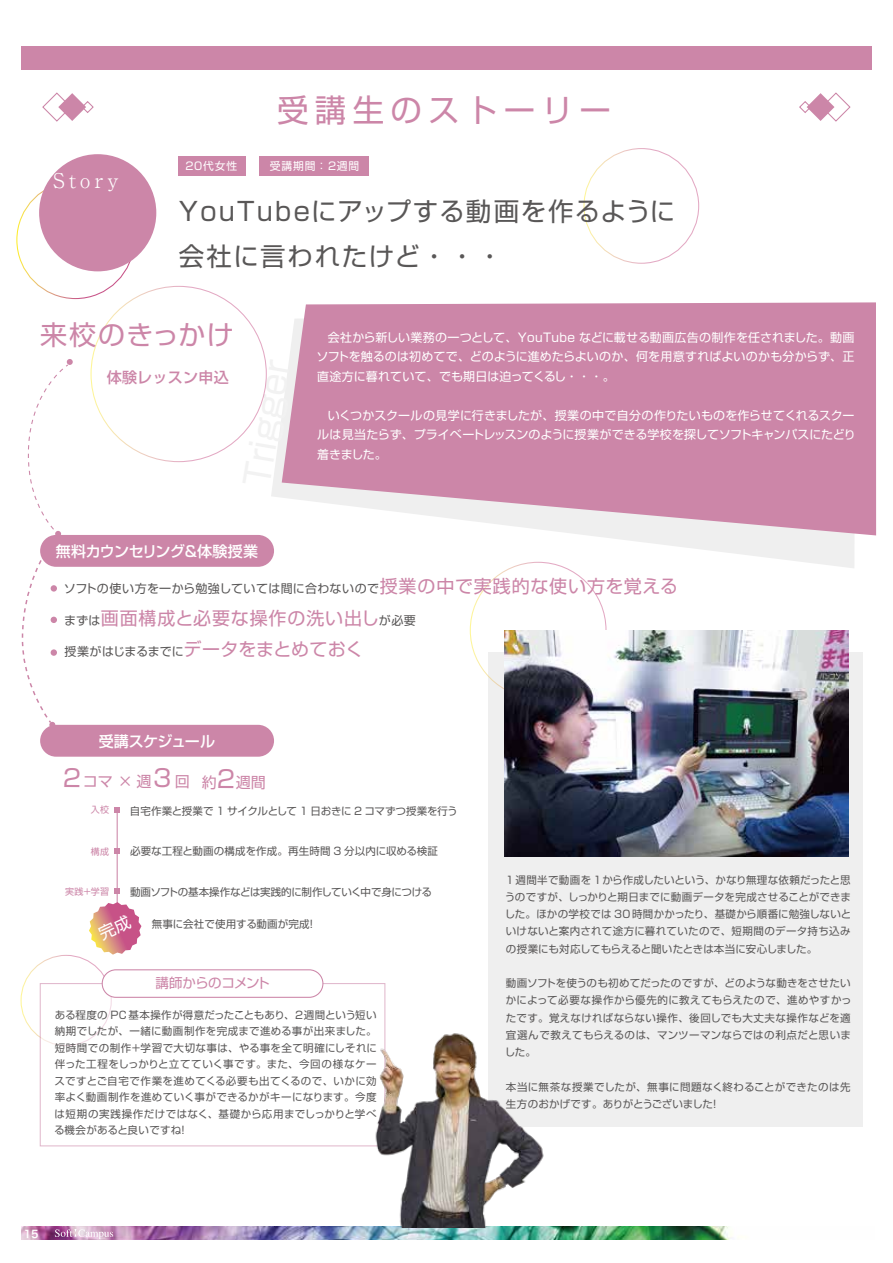
<style>
.page{position:relative;width:893px;height:1263px;background:#fff}
.page>*{position:absolute;margin:0;border:0;box-sizing:border-box;transform-origin:0 0}
.t1{font:31.5px "Shin Go Pro";letter-spacing:.2em;color:#cc86a8}
.t2{font:27px "Shin Go Pro";letter-spacing:.05em;color:#cc86a8}
.t3{font:25.5px/45px "Shin Go Pro";letter-spacing:.06em;color:#595757}
.t4{font:300 20.25px "Ryumin Pro";letter-spacing:.2em;color:#fff}
.t5{font:18px "Shin Go Pro";letter-spacing:.05em;color:#cc86a8}
.t6{font:500 15px "Shin Go Pro";letter-spacing:-.025em;color:#fff}
.t7{font:15px "Shin Go Pro";color:#cc86a8}
.t8{font:500 15px "Shin Go Pro";letter-spacing:.02em;color:#cc86a8}
.t9{font:13.5px "Shin Go Pro";letter-spacing:-.045em;color:#cc86a8}
.t10{font:12px/19.5px "Shin Go Pro";color:#fff;text-align:justify}
.t11{font:12px "Shin Go Pro";letter-spacing:.02em;color:#595757}
.t12{font:12px "Shin Go Pro";color:#595757}
.t13{font:10.8px "Shin Go Pro";letter-spacing:.075em;color:#fff}
.t14{font:10.5px/17.2px "Shin Go Pro";letter-spacing:.01em;color:#595757;text-align:justify}
.t15{font:10.5px "Shin Go Pro";letter-spacing:-.01em;color:#595757}
.t16{font:10.5px "Shin Go Pro";letter-spacing:-.035em;color:#595757}
.t17{font:10.5px "Hira Kaku Pro N W6";color:#fff}
.t18{font:9px "Shin Go Pro";letter-spacing:.015em;color:#cc86a8}
.s1{font-size:18px;color:#cc86a8}
.s2{font-size:12px;color:#595757}
.s3{font-size:24px}
</style>
<div class="page">
<img style="left:21px;top:1227px;width:711px;height:12px">
<svg style="left:55px;top:1229px;width:58px;height:10px"></svg>
<div style="left:21px;top:47px;width:851px;height:23px;background:#cc86a8"></div>
<svg style="left:42px;top:92px;width:52px;height:30px"></svg>
<svg style="left:799px;top:92px;width:52px;height:30px"></svg>
<div style="left:489px;top:652px;width:374px;height:474px;background:#efefef"></div>
<svg style="left:271px;top:418px;width:583px;height:150px"></svg>
<svg style="left:282px;top:302px;width:594px;height:233px;fill:#cc86a8"></svg>
<div style="left:178px;top:156px;width:68px;height:19px;background:#cc86a8"></div>
<div style="left:259px;top:156px;width:109px;height:19px;background:#cc86a8"></div>
<div style="left:39px;top:154px;width:117px;height:117px;background:#cc86a8;border-radius:50%"></div>
<div style="left:40px;top:535px;width:234px;height:32px;background:#cc86a8;border-radius:16px"></div>
<div style="left:40px;top:725px;width:234px;height:32px;background:#cc86a8;border-radius:16px"></div>
<svg style="left:115px;top:807px;width:5px;height:5px"></svg>
<svg style="left:115px;top:848px;width:5px;height:5px"></svg>
<svg style="left:115px;top:889px;width:5px;height:5px"></svg>
<hr style="left:117px;top:810px;width:1px;height:113px;background:#cc86a8">
<svg style="left:22px;top:359px;width:51px;height:369px"></svg>
<div style="left:102px;top:969px;width:221px;height:29px;border:1px solid #cc86a8;border-radius:14px"></div>
<img style="left:504px;top:631px;width:344px;height:225px">
<img style="left:365px;top:1028px;width:182px;height:200px">
<svg style="left:89px;top:902px;width:52px;height:53px"></svg>
<h3 class="t4" style="left:54px;top:164px;width:67px">Story</h3>
<h1 class="t1" style="left:277px;top:84px;width:335px">受講生のストーリー</h1>
<p class="t13" style="left:184px;top:157px;width:177px">２0代女性　　 受講期間：２週間</p>
<h3 class="t3" style="left:179px;top:186px;width:498px">YouTubeにアップする動画を作るように会社に言われたけど・・・</h3>
<h2 class="t2" style="left:40px;top:312px;width:195px">来校のきっかけ</h2>
<h3 class="t8" style="left:107px;top:365px;width:123px">体験レッスン申込</h3>
<h3 class="t6" style="left:56px;top:539px;width:204px">無料カウンセリング＆体験授業</h3>
<p class="t10" style="left:317px;top:326px;width:539px;text-indent:11px">会社から新しい業務の一つとして、YouTube などに載せる動画広告の制作を任されました。動画ソフトを触るのは初めてで、どのように進めたらよいのか、何を用意すればよいのかも分からず、正直途方に暮れていて、でも期日は迫ってくるし・・・。</p>
<p class="t10" style="left:317px;top:404px;width:540px;text-indent:10px">いくつかスクールの見学に行きましたが、授業の中で自分の作りたいものを作らせてくれるスクールは見当たらず、プライベートレッスンのように授業ができる学校を探してソフトキャンパスにたどり着きました。</p>
<p class="t11" style="left:64px;top:579px;width:615px">ソフトの使い方を一から勉強していては間に合わないので<span class="s1">授業の中で実践的な使い方を覚える</span></p>
<h3 class="t5" style="left:64px;top:603px;width:353px"><span class="s2">まずは</span>画面構成と必要な操作の洗い出し<span class="s2">が必要</span></h3>
<p class="t12" style="left:65px;top:642px;width:300px">授業がはじまるまでに<span class="s1">データをまとめておく</span></p>
<h3 class="t6" style="left:99px;top:729px;width:118px">受講スケジュール</h3>
<h3 class="t7" style="left:63px;top:769px;width:205px"><span class="s3">2</span>コマ × 週<span class="s3">3</span> 回 約<span class="s3">2</span>週間</h3>
<p class="t15" style="left:130px;top:802px;width:329px">自宅作業と授業で 1 サイクルとして 1 日おきに 2 コマずつ授業を行う</p>
<p class="t14" style="left:130px;top:841px;width:309px">必要な工程と動画の構成を作成。再生時間 3 分以内に収める検証</p>
<p class="t16" style="left:130px;top:883px;width:304px">動画ソフトの基本操作などは実践的に制作していく中で身につける</p>
<p class="t14" style="left:505px;top:870px;width:348px">1週間半で動画を 1から作成したいという、かなり無理な依頼だったと思うのですが、しっかりと期日までに動画データを完成させることができました。ほかの学校では 30時間かかったり、基礎から順番に勉強しないといけないと案内されて途方に暮れていたので、短期間のデータ持ち込みの授業にも対応してもらえると聞いたときは本当に安心しました。</p>
<p class="t14" style="left:505px;top:973px;width:348px">動画ソフトを使うのも初めてだったのですが、どのような動きをさせたいかによって必要な操作から優先的に教えてもらえたので、進めやすかったです。覚えなければならない操作、後回しでも大丈夫な操作などを適宜選んで教えてもらえるのは、マンツーマンならではの利点だと思いました。</p>
<p class="t14" style="left:506px;top:1077px;width:346px">本当に無茶な授業でしたが、無事に問題なく終わることができたのは先生方のおかげです。ありがとうございました！</p>
<p class="t18" style="left:91px;top:802px;width:20px">入校</p>
<p class="t18" style="left:91px;top:844px;width:20px">構成</p>
<p class="t18" style="left:65px;top:884px;width:45px">実践＋学習</p>
<p class="t14" style="left:152px;top:914px;width:166px">無事に会社で使用する動画が完成！</p>
<p class="t9" style="left:155px;top:972px;width:116px">講師からのコメント</p>
<p class="t14" style="left:54px;top:1005px;width:324px;line-height:16.5px">ある程度の PC基本操作が得意だったこともあり、2週間という短い納期でしたが、一緒に動画制作を完成まで進める事が出来ました。短時間での制作＋学習で大切な事は、やる事を全て明確にしそれに伴った工程をしっかりと立てていく事です。また、今回の様なケースですとご自宅で作業を進めてくる必要も出てくるので、いかに効率よく動画制作を進めていく事ができるかがキーになります。今度は短期の実践操作だけではなく、基礎から応用までしっかりと学べる機会があると良いですね！</p>
<p class="t17" style="left:24px;top:1224px;width:16px">15</p>
</div>
